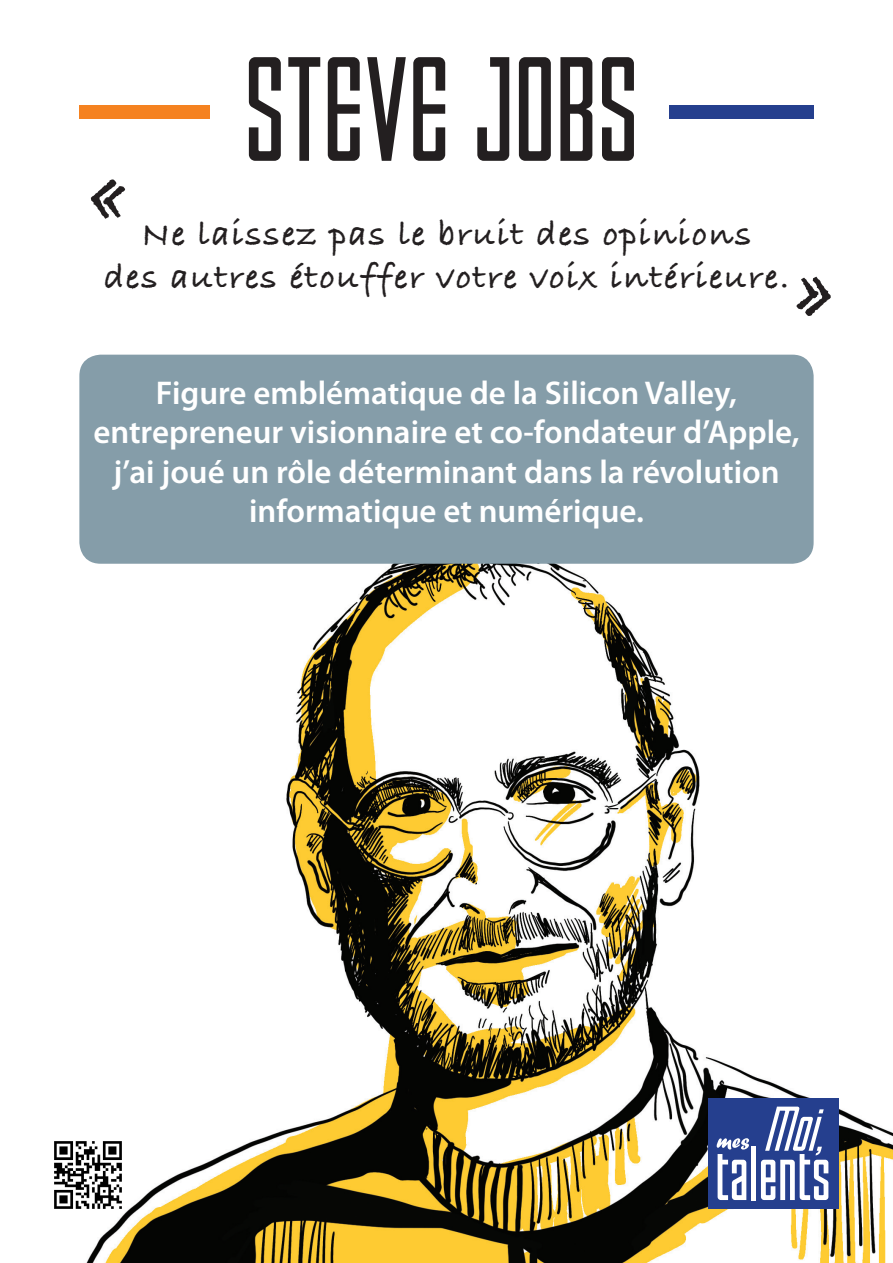
<style>
.page{position:relative;width:893px;height:1263px;background:#fff}
.page>*{position:absolute;margin:0;border:0;box-sizing:border-box;transform-origin:0 0}
.t1{font:150px "Enfatica";color:#231f20}
.t2{font:700 90px "Bradley Hand ITCTT";color:#231f20}
.t3{font:700 36px/43.2px "Bradley Hand ITCTT";letter-spacing:.05em;color:#231f20;text-align:center}
.t4{font:600 33px/39.6px "Myriad Pro";color:#fff;text-align:center}
</style>
<div class="page">
<img style="left:82px;top:547px;width:811px;height:716px">
<img style="left:54px;top:1141px;width:67px;height:68px">
<div style="left:708px;top:1099px;width:131px;height:110px;background:#253f8e"></div>
<svg style="left:717px;top:1138px;width:32px;height:62px"></svg>
<div style="left:751px;top:1146px;width:5px;height:54px;background:#fff"></div>
<svg style="left:761px;top:1106px;width:67px;height:94px"></svg>
<div style="left:79px;top:106px;width:131px;height:13px;background:#f58220"></div>
<div style="left:669px;top:106px;width:145px;height:13px;background:#253f8e"></div>
<div style="left:79px;top:355px;width:735px;height:209px;background:#859da9;border-radius:21px"></div>
<h1 class="t1" style="left:249px;top:35px;width:396px">STEVE JOBS</h1>
<h2 class="t2" style="left:89px;top:125px;width:39px">«</h2>
<p class="t3" style="left:104px;top:211px;width:687px">Ne laissez pas le bruit des opinions<br>des autres étouffer votre voix intérieure.</p>
<h2 class="t2" style="left:795px;top:222px;width:39px">»</h2>
<p class="t4" style="left:93px;top:372px;width:708px">Figure emblématique de la Silicon Valley, entrepreneur visionnaire et co-fondateur d’Apple, j’ai joué un rôle déterminant dans la révolution informatique et numérique.</p>
</div>
